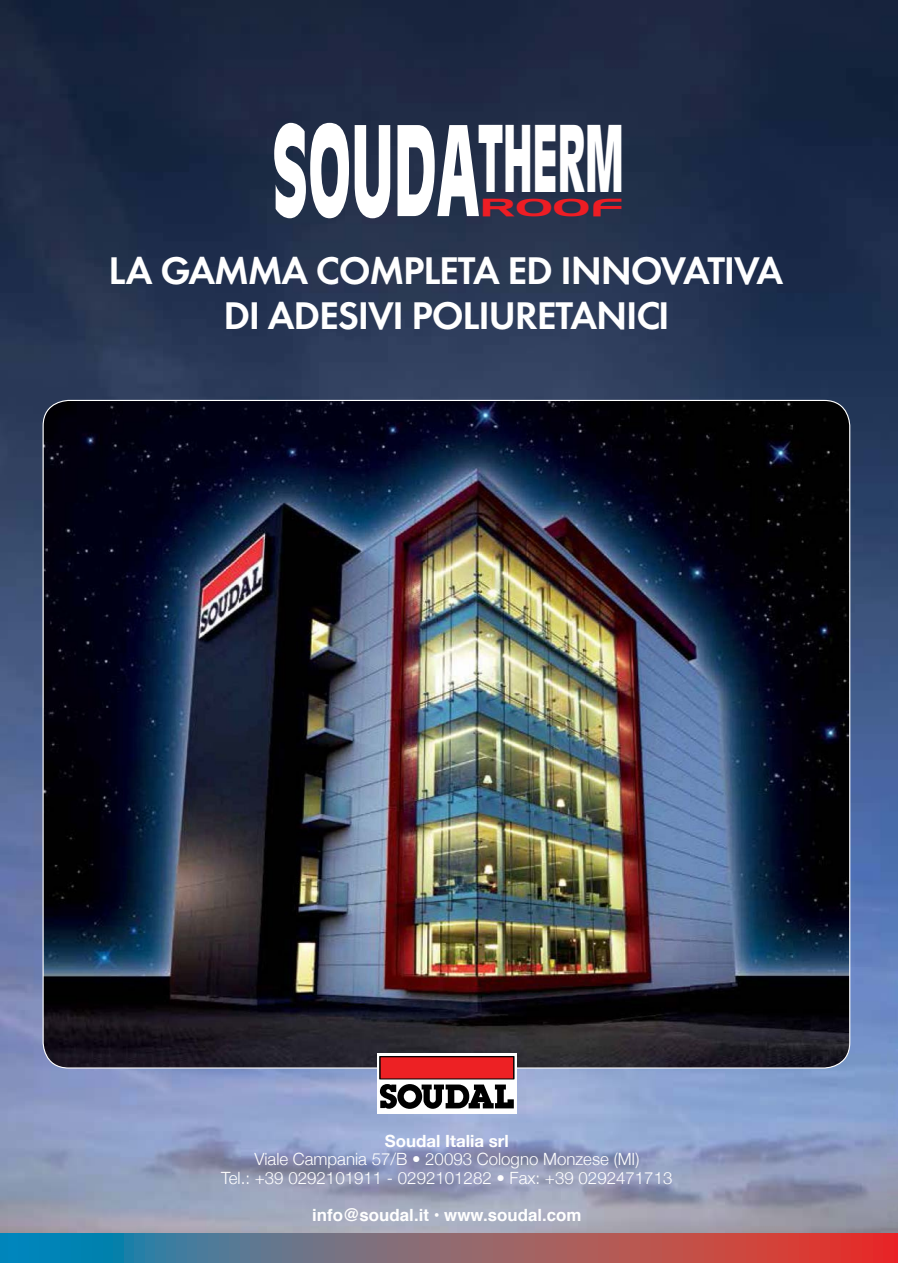
<style>
.page{position:relative;width:898px;height:1263px;background:#fff}
.page>*{position:absolute;margin:0;border:0;box-sizing:border-box;transform-origin:0 0}
.t1{font:900 122.7px "Antique Olive";color:#fff;scale:.48 1}
.t2{font:900 90.45px "Antique Olive";color:#fff;scale:.45 1}
.t3{font:600 40.05px/45px "Futura T";letter-spacing:-.03em;color:#fff;text-align:center}
.t4{font:24px "Handelgothic";color:#ed1d24;scale:2 1}
.t5{font:300 16.8px/18.5px "Helvetica Neue";color:#fff;text-align:center}
.t6{font:700 16.8px "Helvetica";color:#fff}
.t7{font:700 16.8px "Helvetica Neue";color:#fff}
.s1{font-weight:700;font-stretch:condensed}
</style>
<div class="page">
<img style="left:0;top:0;width:897px;height:1233px">
<svg style="left:0;top:1233px;width:897px;height:30px;background:#836471"></svg>
<img style="left:887px;top:946px;width:10px;height:281px">
<img style="left:43px;top:400px;width:806px;height:668px">
<div style="left:377px;top:1054px;width:139px;height:60px;background:#fff"></div>
<div style="left:380px;top:1057px;width:133px;height:22px;background:#ed2124"></div>
<div style="left:379px;top:1056px;width:134px;height:23px;border:1px solid #000"></div>
<svg style="left:380px;top:1084px;width:133px;height:25px"></svg>
<h1 class="t1" style="left:272px;top:98px;width:434px">SOUDA</h1>
<h2 class="t2" style="left:478px;top:105px;width:326px">THERM</h2>
<h3 class="t4" style="left:479px;top:193px;width:73px">ROOF</h3>
<h3 class="t3" style="left:109px;top:247px;width:676px">LA GAMMA COMPLETA ED INNOVATIVA<br>DI ADESIVI POLIURETANIC<span class="s1">I</span></h3>
<p class="t7" style="left:384px;top:1128px;width:125px">Soudal Italia srl</p>
<p class="t5" style="left:221px;top:1149px;width:452px">Viale Campania 57/B • 20093 Cologno Monzese (MI)<br>Tel.: +39 0292101911 - 0292101282 • Fax: +39 0292471713</p>
<p class="t6" style="left:312px;top:1201px;width:271px">info@soudal.it • www.soudal.com</p>
</div>
